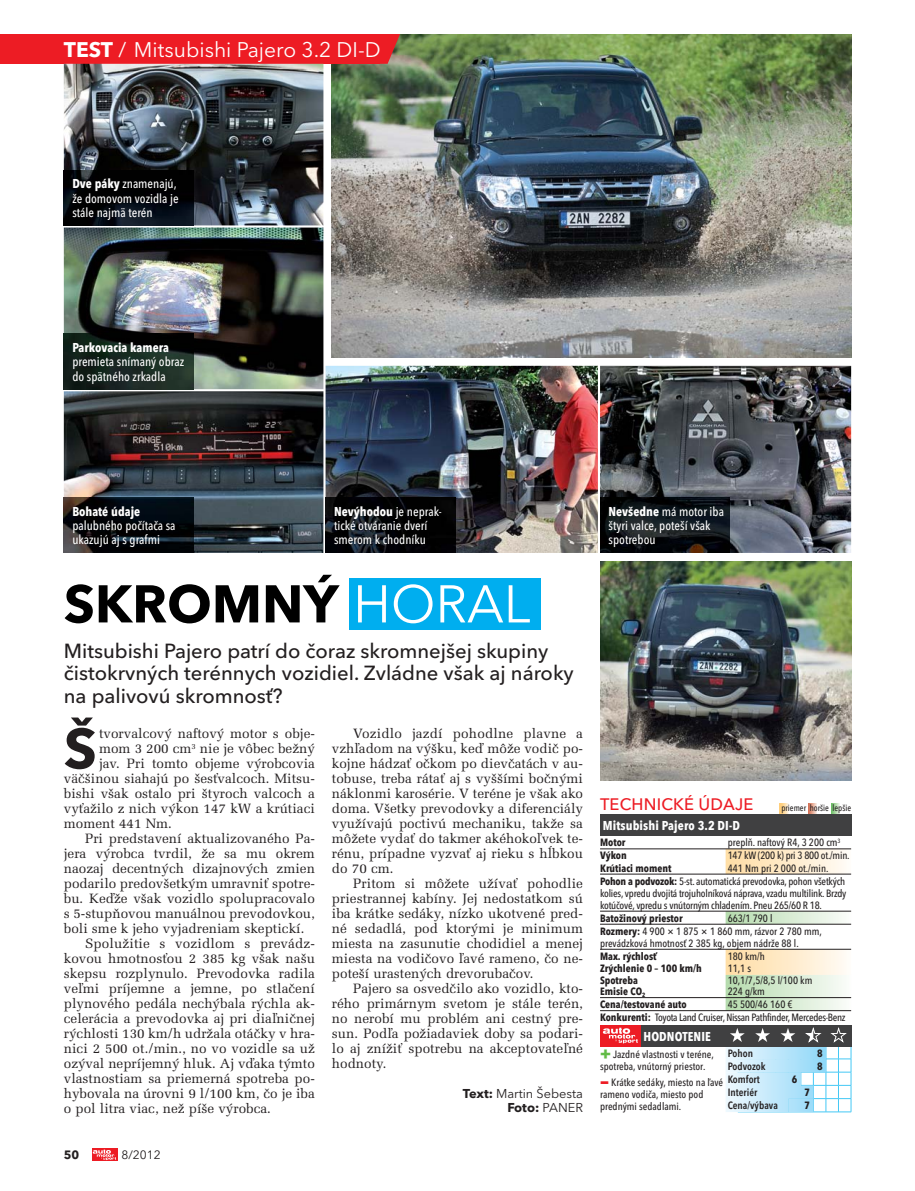
<style>
.page{position:relative;width:915px;height:1191px;background:#fff}
.page>*{position:absolute;margin:0;border:0;box-sizing:border-box;transform-origin:0 0}
.t1{font:700 55.8px "Avenir Next LT Pro";color:#231f20}
.t2{font:700 52.5px "Avenir Next LT Pro";color:#000}
.t3{font:21px "Avenir Next LT Pro";color:#fff}
.t4{font:500 20.25px/22.5px "Avenir Next LT Pro";color:#231f20}
.t5{font:500 16.5px "Avenir Next LT Pro";letter-spacing:.01em;color:#ed1c24}
.t6{font:13.5px/15px "Melior CE";color:#231f20;text-align:justify}
.t7{font:500 condensed 12.75px/14.2px "Avenir Next LT Pro";color:#fff}
.t8{font:700 condensed 12.75px "Avenir Next LT Pro";color:#fff}
.t9{font:12.75px/14.2px "Avenir Next LT Pro";color:#231f20;text-align:right}
.t10{font:12px "Avenir Next LT Pro";color:#231f20}
.t11{font:700 12px "Avenir Next LT Pro";color:#231f20}
.t12{font:500 condensed 10.5px/12px "Avenir Next LT Pro";letter-spacing:-.005em;color:#231f20}
.t13{font:700 condensed 10.5px/13px "Avenir Next LT Pro";color:#231f20}
.t14{font:500 condensed 10.5px/13px "Avenir Next LT Pro";letter-spacing:-.03em;color:#231f20}
.t15{font:600 condensed 10.5px/13px "Avenir Next LT Pro";color:#231f20}
.t16{font:500 condensed 9px "Avenir Next LT Pro";color:#231f20;scale:.95 1}
.s1{font-weight:700}
.s2{font-weight:400;color:#fff}
.s3{font-weight:800;font-stretch:normal;font-size:16.5px;color:#62bb46}
.s4{font-weight:800;font-stretch:normal;font-size:22.35px;color:#ed1c24}
</style>
<div class="page">
<div style="left:92px;top:1148px;width:25px;height:13px;background:#ed1c24"></div>
<svg style="left:93px;top:1149px;width:23px;height:11px"></svg>
<div style="left:349px;top:578px;width:191px;height:51px;background:#00aeef"></div>
<img style="left:332px;top:34px;width:518px;height:323px">
<svg style="left:379px;top:34px;width:21px;height:30px"></svg>
<div style="left:0;top:34px;width:379px;height:30px;background:#ed1c24"></div>
<img style="left:64px;top:64px;width:259px;height:161px">
<img style="left:64px;top:227px;width:259px;height:162px">
<img style="left:64px;top:391px;width:259px;height:162px">
<img style="left:325px;top:366px;width:272px;height:187px">
<img style="left:600px;top:366px;width:250px;height:187px">
<img style="left:600px;top:561px;width:250px;height:219px">
<svg style="left:831px;top:804px;width:8px;height:9px"></svg>
<svg style="left:808px;top:804px;width:8px;height:9px"></svg>
<svg style="left:779px;top:804px;width:9px;height:9px"></svg>
<div style="left:600px;top:814px;width:250px;height:22px;background:#404041"></div>
<svg style="left:725px;top:849px;width:125px;height:161px"></svg>
<hr style="left:600px;top:848px;width:250px;height:1px;background:#231f20">
<hr style="left:600px;top:911px;width:250px;height:1px;background:#231f20">
<hr style="left:600px;top:924px;width:250px;height:1px;background:#231f20">
<hr style="left:600px;top:997px;width:250px;height:1px;background:#231f20">
<hr style="left:600px;top:1010px;width:250px;height:1px;background:#231f20">
<hr style="left:600px;top:949px;width:250px;height:1px;background:#231f20">
<hr style="left:600px;top:874px;width:250px;height:1px;background:#231f20">
<div style="left:600px;top:1025px;width:250px;height:21px;background:#404041"></div>
<div style="left:600px;top:1025px;width:40px;height:21px;background:#ed1c24"></div>
<svg style="left:602px;top:1027px;width:35px;height:16px"></svg>
<svg style="left:725px;top:1027px;width:126px;height:85px"></svg>
<img style="left:64px;top:170px;width:129px;height:55px">
<img style="left:64px;top:334px;width:129px;height:55px">
<img style="left:64px;top:497px;width:129px;height:56px">
<img style="left:325px;top:497px;width:130px;height:56px">
<img style="left:600px;top:497px;width:129px;height:56px">
<h3 class="t3" style="left:64px;top:41px;width:318px"><span class="s1">TEST</span> / Mitsubishi Pajero 3.2 DI-D</h3>
<p class="t7" style="left:72px;top:177px;width:108px"><span class="s1">Dve páky</span> znamenajú, že domovom vozidla je stále najmä terén</p>
<p class="t8" style="left:72px;top:342px;width:98px">Parkovacia kamera</p>
<p class="t7" style="left:72px;top:355px;width:113px">premieta snímaný obraz do spätného zrkadla</p>
<p class="t8" style="left:72px;top:505px;width:69px">Bohaté údaje</p>
<p class="t7" style="left:72px;top:519px;width:105px">palubného počítača sa ukazujú aj s grafmi</p>
<p class="t7" style="left:334px;top:505px;width:109px"><span class="s1">Nevýhodou</span> je neprak&shy;tické otváranie dverí smerom k chodníku</p>
<p class="t7" style="left:608px;top:505px;width:117px"><span class="s1">Nevšedne</span> má motor iba štyri valce, poteší však spotrebou</p>
<h2 class="t2" style="left:64px;top:578px;width:468px">SKROMNÝ <span class="s2">HORAL</span></h2>
<h3 class="t4" style="left:64px;top:641px;width:511px">Mitsubishi Pajero patrí do čoraz skromnejšej skupiny čistokrvných terénnych vozidiel. Zvládne však aj nároky na palivovú skromnosť?</h3>
<h1 class="t1" style="left:64px;top:721px;width:35px">Š</h1>
<p class="t6" style="left:99px;top:727px;width:217px">tvorvalcový naftový motor s obje-</p>
<p class="t6" style="left:99px;top:742px;width:217px">mom 3 200 cm<sup>3</sup> nie je vôbec bežný</p>
<p class="t6" style="left:99px;top:757px;width:217px">jav. Pri tomto objeme výrobcovia</p>
<p class="t6" style="left:64px;top:772px;width:252px">väčšinou siahajú po šesťvalcoch. Mitsu-</p>
<p class="t6" style="left:64px;top:787px;width:252px">bishi však ostalo pri štyroch valcoch a</p>
<p class="t6" style="left:64px;top:802px;width:252px">vyťažilo z nich výkon 147 kW a krútiaci</p>
<p class="t6" style="left:64px;top:817px;width:110px">moment 441 Nm.</p>
<p class="t6" style="left:85px;top:832px;width:231px">Pri predstavení aktualizovaného Pa-</p>
<p class="t6" style="left:64px;top:847px;width:252px">jera výrobca tvrdil, že sa mu okrem</p>
<p class="t6" style="left:64px;top:862px;width:252px">naozaj decentných dizajnových zmien</p>
<p class="t6" style="left:64px;top:877px;width:252px">podarilo predovšetkým umravniť spotre-</p>
<p class="t6" style="left:64px;top:892px;width:252px">bu. Keďže však vozidlo spolupracovalo</p>
<p class="t6" style="left:64px;top:907px;width:252px">s 5-stupňovou manuálnou prevodovkou,</p>
<p class="t6" style="left:64px;top:922px;width:242px">boli sme k jeho vyjadreniam skeptickí.</p>
<p class="t6" style="left:85px;top:937px;width:231px">Spolužitie s vozidlom s prevádz-</p>
<p class="t6" style="left:64px;top:952px;width:252px">kovou hmotnosťou 2 385 kg však našu</p>
<p class="t6" style="left:64px;top:967px;width:252px">skepsu rozplynulo. Prevodovka radila</p>
<p class="t6" style="left:64px;top:982px;width:252px">veľmi príjemne a jemne, po stlačení</p>
<p class="t6" style="left:64px;top:997px;width:252px">plynového pedála nechýbala rýchla ak-</p>
<p class="t6" style="left:64px;top:1012px;width:252px">celerácia a prevodovka aj pri diaľničnej</p>
<p class="t6" style="left:64px;top:1027px;width:252px">rýchlosti 130 km/h udržala otáčky v hra-</p>
<p class="t6" style="left:64px;top:1042px;width:252px">nici 2 500 ot./min., no vo vozidle sa už</p>
<p class="t6" style="left:64px;top:1057px;width:252px">ozýval nepríjemný hluk. Aj vďaka týmto</p>
<p class="t6" style="left:64px;top:1072px;width:252px">vlastnostiam sa priemerná spotreba po-</p>
<p class="t6" style="left:64px;top:1087px;width:252px">hybovala na úrovni 9 l/100 km, čo je iba</p>
<p class="t6" style="left:64px;top:1102px;width:209px">o pol litra viac, než píše výrobca.</p>
<p class="t11" style="left:64px;top:1149px;width:17px">50</p>
<p class="t10" style="left:121px;top:1150px;width:41px">8/2012</p>
<p class="t6" style="left:332px;top:727px;width:252px;text-indent:21px">Vozidlo jazdí pohodlne plavne a vzhľadom na výšku, keď môže vodič po&shy;kojne hádzať očkom po dievčatách v au&shy;tobuse, treba rátať aj s vyššími bočnými náklonmi karosérie. V teréne je však ako doma. Všetky prevodovky a diferenciály využívajú poctivú mechaniku, takže sa môžete vydať do takmer akéhokoľvek te&shy;rénu, prípadne vyzvať aj rieku s hĺbkou do 70 cm.</p>
<p class="t6" style="left:332px;top:877px;width:252px;text-indent:21px">Pritom si môžete užívať pohodlie priestrannej kabíny. Jej nedostatkom sú iba krátke sedáky, nízko ukotvené pred&shy;né sedadlá, pod ktorými je minimum miesta na zasunutie chodidiel a menej miesta na vodičovo ľavé rameno, čo ne&shy;poteší urastených drevorubačov.</p>
<p class="t6" style="left:332px;top:982px;width:252px;text-indent:21px">Pajero sa osvedčilo ako vozidlo, kto&shy;rého primárnym svetom je stále terén, no nerobí mu problém ani cestný pre&shy;sun. Podľa požiadaviek doby sa podari&shy;lo aj znížiť spotrebu na akceptovateľné hodnoty.</p>
<p class="t9" style="left:463px;top:1087px;width:122px"><span class="s1">Text:</span> Martin Šebesta<br><span class="s1">Foto:</span> PANER</p>
<p class="t5" style="left:600px;top:797px;width:155px">TECHNICKÉ ÚDAJE</p>
<p class="t16" style="left:781px;top:803px;width:75px">priemer horšie lepšie</p>
<p class="t8" style="left:602px;top:819px;width:138px">Mitsubishi Pajero 3.2 DI-D</p>
<p class="t13" style="left:600px;top:836px;width:27px">Motor</p>
<p class="t12" style="left:727px;top:837px;width:114px">preplň. naftový R4, 3 200 cm<sup>3</sup></p>
<p class="t13" style="left:600px;top:849px;width:28px">Výkon</p>
<p class="t12" style="left:727px;top:850px;width:123px">147 kW (200 k) pri 3 800 ot./min.</p>
<p class="t13" style="left:600px;top:862px;width:73px">Krútiaci moment</p>
<p class="t12" style="left:600px;top:862px;width:246px;line-height:13px;text-indent:128px">441 Nm pri 2 000 ot./min.<br><span class="s1">Pohon a podvozok:</span> 5-st. automatická prevodovka, pohon všetkých</p>
<p class="t12" style="left:600px;top:887px;width:248px">kolies, vpredu dvojitá trojuholníková náprava, vzadu multilink. Brzdy kotúčové, vpredu s vnútorným chladením. Pneu 265/60 R 18.</p>
<p class="t13" style="left:600px;top:912px;width:84px">Batožinový priestor</p>
<p class="t12" style="left:600px;top:912px;width:223px;line-height:13px;text-indent:128px">663/1 790 l<br><span class="s1">Rozmery:</span> 4 900 × 1 875 × 1 860 mm, rázvor 2 780 mm,</p>
<p class="t12" style="left:600px;top:937px;width:200px">prevádzková hmotnosť 2 385 kg, objem nádrže 88 l.</p>
<p class="t13" style="left:600px;top:950px;width:58px">Max. rýchlosť</p>
<p class="t12" style="left:727px;top:950px;width:39px">180 km/h</p>
<p class="t13" style="left:600px;top:962px;width:103px">Zrýchlenie 0 – 100 km/h</p>
<p class="t12" style="left:727px;top:962px;width:25px">11,1 s</p>
<p class="t13" style="left:600px;top:974px;width:39px">Spotreba</p>
<p class="t12" style="left:727px;top:974px;width:86px">10,1/7,5/8,5 l/100 km</p>
<p class="t13" style="left:600px;top:985px;width:47px">Emisie CO<sub>2</sub></p>
<p class="t12" style="left:727px;top:986px;width:39px">224 g/km</p>
<p class="t13" style="left:600px;top:998px;width:88px">Cena/testované auto</p>
<p class="t14" style="left:600px;top:998px;width:247px;text-indent:128px">45 500/46 160 €<br><span class="s1">Konkurenti:</span> Toyota Land Cruiser, Nissan Pathfinder, Mercedes-Benz</p>
<p class="t15" style="left:727px;top:1047px;width:52px">Pohon<br>Podvozok<br>Komfort<br>Interiér<br>Cena/výbava</p>
<p class="t8" style="left:643px;top:1030px;width:69px">HODNOTENIE</p>
<p class="t13" style="left:816px;top:1047px;width:7px">8<br>8</p>
<p class="t12" style="left:600px;top:1048px;width:115px"><span class="s3">+</span> Jazdné vlastnosti v teréne, spotreba, vnútorný priestor.</p>
<p class="t12" style="left:600px;top:1077px;width:124px"><span class="s4">–</span> Krátke sedáky, miesto na ľavé rameno vodiča, miesto pod prednými sedadlami.</p>
<p class="t13" style="left:791px;top:1073px;width:7px">6</p>
<p class="t13" style="left:804px;top:1086px;width:7px">7<br>7</p>
</div>
